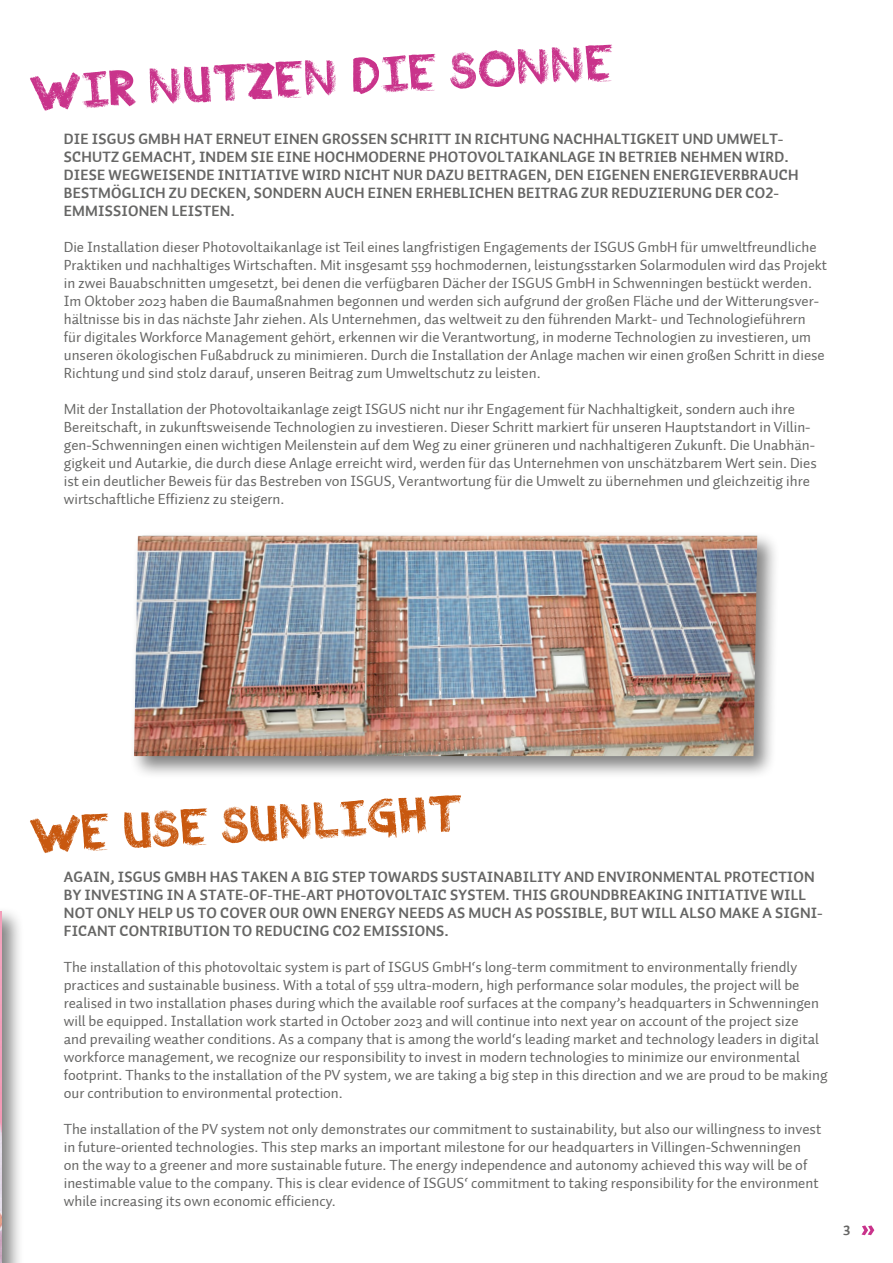
<style>
.page{position:relative;width:893px;height:1263px;background:#fff}
.page>*{position:absolute;margin:0;border:0;box-sizing:border-box;transform-origin:0 0}
.t1{font:52.5px "Charcoal";color:#c9338b}
.t2{font:52.5px "Charcoal";color:#c8580f}
.t3{font:15px/18px "Auto 1";color:#666665}
.t4{font:15px/18px "Auto 1 Bold LF";letter-spacing:.015em;color:#666665}
.t5{font:13.5px "Auto 1 Bold LF";color:#666665}
</style>
<div class="page">
<div style="left:0;top:906px;width:25px;height:357px;background:#000;opacity:.5"></div>
<img style="left:0;top:911px;width:1px;height:352px">
<div style="left:129px;top:530px;width:651px;height:249px;background:#000;opacity:.5"></div>
<img style="left:134px;top:536px;width:623px;height:220px">
<svg style="left:861px;top:1225px;width:13px;height:10px"></svg>
<h1 class="t1" style="left:33px;top:62px;width:583px;rotate:-3deg">wir nutzen die sonne</h1>
<p class="t4" style="left:64px;top:130px;width:736px">DIE ISGUS GMBH HAT ERNEUT EINEN GROSSEN SCHRITT IN RICHTUNG NACHHALTIGKEIT UND UMWELT-SCHUTZ GEMACHT, INDEM SIE EINE HOCHMODERNE PHOTOVOLTAIKANLAGE IN BETRIEB NEHMEN WIRD.<br>DIESE WEGWEISENDE INITIATIVE WIRD NICHT NUR DAZU BEITRAGEN, DEN EIGENEN ENERGIEVERBRAUCH BESTMÖGLICH ZU DECKEN, SONDERN AUCH EINEN ERHEBLICHEN BEITRAG ZUR REDUZIERUNG DER CO2- EMMISSIONEN LEISTEN.</p>
<p class="t3" style="left:64px;top:238px;width:765px">Die Installation dieser Photovoltaikanlage ist Teil eines langfristigen Engagements der ISGUS GmbH für umweltfreundliche Praktiken und nachhaltiges Wirtschaften. Mit insgesamt 559 hochmodernen, leistungsstarken Solarmodulen wird das Projekt in zwei Bauabschnitten umgesetzt, bei denen die verfügbaren Dächer der ISGUS GmbH in Schwenningen bestückt werden.<br>Im Oktober 2023 haben die Baumaßnahmen begonnen und werden sich aufgrund der großen Fläche und der Witterungsver&shy;hältnisse bis in das nächste Jahr ziehen. Als Unternehmen, das weltweit zu den führenden Markt- und Technologieführern<br>für digitales Workforce Management gehört, erkennen wir die Verantwortung, in moderne Technologien zu investieren, um unseren ökologischen Fußabdruck zu minimieren. Durch die Installation der Anlage machen wir einen großen Schritt in diese Richtung und sind stolz darauf, unseren Beitrag zum Umweltschutz zu leisten.</p>
<p class="t3" style="left:64px;top:400px;width:754px">Mit der Installation der Photovoltaikanlage zeigt ISGUS nicht nur ihr Engagement für Nachhaltigkeit, sondern auch ihre Bereitschaft, in zukunftsweisende Technologien zu investieren. Dieser Schritt markiert für unseren Hauptstandort in Villin&shy;gen-Schwenningen einen wichtigen Meilenstein auf dem Weg zu einer grüneren und nachhaltigeren Zukunft. Die Unabhän&shy;gigkeit und Autarkie, die durch diese Anlage erreicht wird, werden für das Unternehmen von unschätzbarem Wert sein. Dies ist ein deutlicher Beweis für das Bestreben von ISGUS, Verantwortung für die Umwelt zu übernehmen und gleichzeitig ihre wirtschaftliche Effizienz zu steigern.</p>
<h1 class="t2" style="left:33px;top:805px;width:430px;rotate:-3deg">WE USE SUNLIGHT</h1>
<p class="t4" style="left:64px;top:868px;width:760px">AGAIN, ISGUS GMBH HAS TAKEN A BIG STEP TOWARDS SUSTAINABILITY AND ENVIRONMENTAL PROTECTION BY INVESTING IN A STATE-OF-THE-ART PHOTOVOLTAIC SYSTEM. THIS GROUNDBREAKING INITIATIVE WILL NOT ONLY HELP US TO COVER OUR OWN ENERGY NEEDS AS MUCH AS POSSIBLE, BUT WILL ALSO MAKE A SIGNI-FICANT CONTRIBUTION TO REDUCING CO2 EMISSIONS.</p>
<p class="t3" style="left:64px;top:958px;width:765px">The installation of this photovoltaic system is part of ISGUS GmbH‘s long-term commitment to environmentally friendly practices and sustainable business. With a total of 559 ultra-modern, high performance solar modules, the project will be realised in two installation phases during which the available roof surfaces at the company’s headquarters in Schwenningen will be equipped. Installation work started in October 2023 and will continue into next year on account of the project size<br>and prevailing weather conditions. As a company that is among the world‘s leading market and technology leaders in digital workforce management, we recognize our responsibility to invest in modern technologies to minimize our environmental footprint. Thanks to the installation of the PV system, we are taking a big step in this direction and we are proud to be making our contribution to environmental protection.</p>
<p class="t3" style="left:64px;top:1120px;width:759px">The installation of the PV system not only demonstrates our commitment to sustainability, but also our willingness to invest in future-oriented technologies. This step marks an important milestone for our headquarters in Villingen-Schwenningen<br>on the way to a greener and more sustainable future. The energy independence and autonomy achieved this way will be of inestimable value to the company. This is clear evidence of ISGUS‘ commitment to taking responsibility for the environment while increasing its own economic efficiency.</p>
<p class="t5" style="left:843px;top:1222px;width:9px">3</p>
</div>
